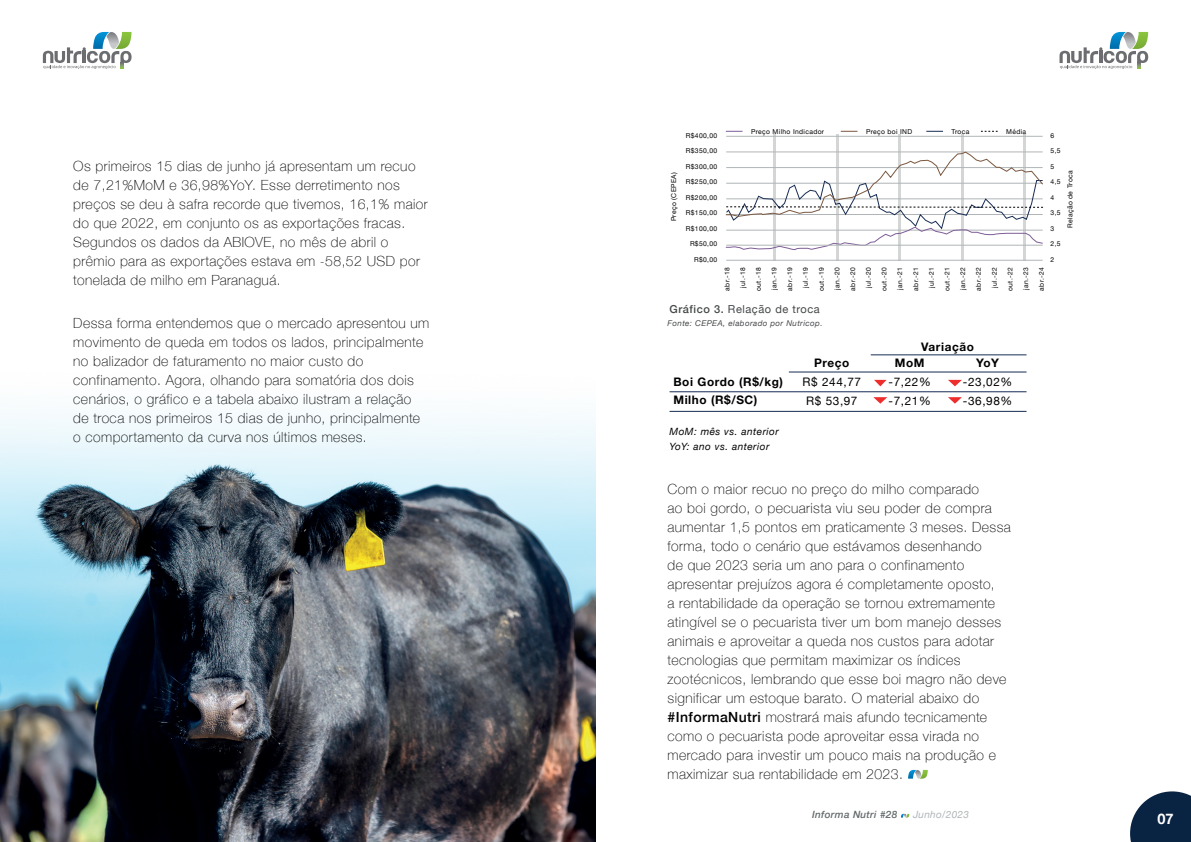
<style>
.page{position:relative;width:1191px;height:842px;background:#fff}
.page>*{position:absolute;margin:0;border:0;box-sizing:border-box;transform-origin:0 0}
.t1{font:700 14.5px "Helvetica Neue";color:#fff}
.t2{font:100 14px/19px "Helvetica Neue";letter-spacing:.03em;color:#000001}
.t3{font:700 11.8px/17.9px "Helvetica Neue";letter-spacing:.05em;color:#000001}
.t4{font:11.8px/18.9px "Helvetica Neue";letter-spacing:.05em;color:#000001}
.t5{font:11px "Helvetica Neue";letter-spacing:.05em;color:#444749}
.t6{font:italic 10px/15px "Helvetica Neue";letter-spacing:.05em;color:#000001}
.t7{font:italic 500 10px "Helvetica Neue";letter-spacing:.03em;color:#646a6c}
.t8{font:italic 10px "Helvetica Neue";letter-spacing:.03em;color:#b0b5b7}
.t9{font:italic 8px "Helvetica Neue";letter-spacing:.05em;color:#444749}
.t10{font:6.8px "Helvetica Neue";letter-spacing:.05em;color:#000001}
.t11{font:6.7px "Helvetica Neue";letter-spacing:.05em;color:#000001}
.s1{font-weight:500}
</style>
<div class="page">
<svg style="left:43px;top:32px;width:89px;height:37px"></svg>
<svg style="left:1130px;top:791px;width:61px;height:51px;background:#2b425d"></svg>
<svg style="left:1059px;top:32px;width:89px;height:37px"></svg>
<svg style="left:901px;top:814px;width:8px;height:3px"></svg>
<hr style="left:773px;top:134px;width:2px;height:126px;background:#d3d6d5">
<hr style="left:898px;top:134px;width:2px;height:126px;background:#d3d6d5">
<hr style="left:836px;top:134px;width:2px;height:126px;background:#d3d6d5">
<hr style="left:961px;top:134px;width:2px;height:126px;background:#d3d6d5">
<hr style="left:1023px;top:134px;width:2px;height:126px;background:#d3d6d5">
<svg style="left:873px;top:397px;width:14px;height:7px"></svg>
<svg style="left:948px;top:380px;width:14px;height:6px"></svg>
<svg style="left:948px;top:397px;width:14px;height:7px"></svg>
<svg style="left:874px;top:380px;width:12px;height:6px"></svg>
<hr style="left:870px;top:354px;width:156px;height:1px;background:#172c53">
<hr style="left:789px;top:371px;width:237px;height:1px;background:#172c53">
<hr style="left:669px;top:411px;width:357px;height:1px;background:#172c53">
<hr style="left:669px;top:391px;width:357px;height:1px;background:#172c53">
<img style="left:0;top:415px;width:595px;height:427px">
<svg style="left:908px;top:770px;width:19px;height:9px"></svg>
<hr style="left:726px;top:136px;width:316px;height:1px;background:#b0b5b7">
<svg style="left:725px;top:151px;width:318px;height:99px"></svg>
<svg style="left:726px;top:131px;width:16px;height:1px"></svg>
<svg style="left:840px;top:131px;width:17px;height:1px"></svg>
<svg style="left:926px;top:131px;width:17px;height:1px"></svg>
<svg style="left:981px;top:131px;width:16px;height:1px"></svg>
<hr style="left:726px;top:245px;width:316px;height:1px;background:#b0b5b7">
<hr style="left:726px;top:260px;width:316px;height:1px;background:#b0b5b7">
<p class="t2" style="left:73px;top:156px;width:356px">Os primeiros 15 dias de junho já apresentam um recuo de 7,21%MoM e 36,98%YoY. Esse derretimento nos preços se deu à safra recorde que tivemos, 16,1% maior do que 2022, em conjunto os as exportações fracas.<br>Segundos os dados da ABIOVE, no mês de abril o prêmio para as exportações estava em -58,52 USD por tonelada de milho em Paranaguá.</p>
<p class="t2" style="left:73px;top:313px;width:357px">Dessa forma entendemos que o mercado apresentou um movimento de queda em todos os lados, principalmente no balizador de faturamento no maior custo do confinamento. Agora, olhando para somatória dos dois cenários, o gráfico e a tabela abaixo ilustram a relação de troca nos primeiros 15 dias de junho, principalmente o comportamento da curva nos últimos meses.</p>
<p class="t10" style="left:669px;top:221px;width:51px;rotate:-90deg">Preço (CEPEA)</p>
<p class="t10" style="left:686px;top:130px;width:33px">R$400,00</p>
<p class="t10" style="left:686px;top:146px;width:33px">R$350,00</p>
<p class="t10" style="left:686px;top:161px;width:33px">R$300,00</p>
<p class="t10" style="left:686px;top:177px;width:33px">R$250,00</p>
<p class="t10" style="left:686px;top:192px;width:33px">R$200,00</p>
<p class="t10" style="left:686px;top:208px;width:33px">R$150,00</p>
<p class="t10" style="left:686px;top:224px;width:33px">R$100,00</p>
<p class="t10" style="left:690px;top:239px;width:29px">R$50,00</p>
<p class="t10" style="left:694px;top:255px;width:25px">R$0,00</p>
<p class="t10" style="left:751px;top:127px;width:75px">Preço Milho Indicador</p>
<p class="t10" style="left:866px;top:127px;width:48px">Preço boi IND</p>
<p class="t10" style="left:951px;top:127px;width:19px">Troca</p>
<p class="t10" style="left:1006px;top:127px;width:21px">Média</p>
<p class="t10" style="left:1050px;top:130px;width:5px">6</p>
<p class="t10" style="left:1050px;top:146px;width:12px">5,5</p>
<p class="t10" style="left:1050px;top:161px;width:5px">5</p>
<p class="t10" style="left:1050px;top:177px;width:12px">4,5</p>
<p class="t10" style="left:1050px;top:192px;width:5px">4</p>
<p class="t10" style="left:1050px;top:208px;width:12px">3,5</p>
<p class="t10" style="left:1050px;top:224px;width:5px">3</p>
<p class="t10" style="left:1050px;top:239px;width:12px">2,5</p>
<p class="t10" style="left:1050px;top:255px;width:5px">2</p>
<p class="t10" style="left:1065px;top:228px;width:59px;rotate:-90deg">Relação de Troca</p>
<p class="t11" style="left:722px;top:290px;width:25px;rotate:-90deg">abr.-18</p>
<p class="t11" style="left:738px;top:288px;width:22px;rotate:-90deg">jul.-18</p>
<p class="t11" style="left:753px;top:291px;width:25px;rotate:-90deg">out.-18</p>
<p class="t11" style="left:769px;top:290px;width:24px;rotate:-90deg">jan.-19</p>
<p class="t11" style="left:785px;top:290px;width:25px;rotate:-90deg">abr.-19</p>
<p class="t11" style="left:800px;top:288px;width:22px;rotate:-90deg">jul.-19</p>
<p class="t11" style="left:816px;top:291px;width:25px;rotate:-90deg">out.-19</p>
<p class="t11" style="left:832px;top:290px;width:24px;rotate:-90deg">jan.-20</p>
<p class="t11" style="left:848px;top:290px;width:25px;rotate:-90deg">abr.-20</p>
<p class="t11" style="left:863px;top:288px;width:22px;rotate:-90deg">jul.-20</p>
<p class="t11" style="left:879px;top:291px;width:25px;rotate:-90deg">out.-20</p>
<p class="t11" style="left:895px;top:290px;width:24px;rotate:-90deg">jan.-21</p>
<p class="t11" style="left:910px;top:290px;width:25px;rotate:-90deg">abr.-21</p>
<p class="t11" style="left:926px;top:288px;width:22px;rotate:-90deg">jul.-21</p>
<p class="t11" style="left:942px;top:291px;width:25px;rotate:-90deg">out.-21</p>
<p class="t11" style="left:958px;top:290px;width:24px;rotate:-90deg">jan.-22</p>
<p class="t11" style="left:973px;top:290px;width:25px;rotate:-90deg">abr.-22</p>
<p class="t11" style="left:989px;top:288px;width:22px;rotate:-90deg">jul.-22</p>
<p class="t11" style="left:1005px;top:291px;width:25px;rotate:-90deg">out.-22</p>
<p class="t11" style="left:1021px;top:290px;width:24px;rotate:-90deg">jan.-23</p>
<p class="t11" style="left:1036px;top:290px;width:25px;rotate:-90deg">abr.-24</p>
<p class="t5" style="left:669px;top:301px;width:152px"><span class="s1">Gráfico 3.</span> Relação de troca</p>
<p class="t9" style="left:667px;top:317px;width:157px">Fonte: CEPEA, elaborado por Nutricop.</p>
<p class="t3" style="left:673px;top:374px;width:111px">Boi Gordo (R$/kg)<br>Milho (R$/SC)</p>
<p class="t6" style="left:669px;top:424px;width:111px">MoM: mês vs. anterior<br>YoY: ano vs. anterior</p>
<p class="t3" style="left:814px;top:354px;width:37px">Preço</p>
<p class="t4" style="left:802px;top:373px;width:60px;text-align:center">R$ 244,77<br>R$ 53,97</p>
<p class="t3" style="left:921px;top:338px;width:54px">Variação</p>
<p class="t3" style="left:895px;top:354px;width:31px">MoM</p>
<p class="t4" style="left:888px;top:373px;width:44px">-7,22% -7,21%</p>
<p class="t3" style="left:976px;top:354px;width:24px">YoY</p>
<p class="t4" style="left:963px;top:373px;width:51px">-23,02% -36,98%</p>
<p class="t2" style="left:667px;top:479px;width:345px">Com o maior recuo no preço do milho comparado<br>ao boi gordo, o pecuarista viu seu poder de compra aumentar 1,5 pontos em praticamente 3 meses. Dessa forma, todo o cenário que estávamos desenhando<br>de que 2023 seria um ano para o confinamento apresentar prejuízos agora é completamente oposto,<br>a rentabilidade da operação se tornou extremamente atingível se o pecuarista tiver um bom manejo desses animais e aproveitar a queda nos custos para adotar tecnologias que permitam maximizar os índices zootécnicos, lembrando que esse boi magro não deve significar um estoque barato. O material abaixo do <span class="s1">#InformaNutri</span> mostrará mais afundo tecnicamente como o pecuarista pode aproveitar essa virada no mercado para investir um pouco mais na produção e maximizar sua rentabilidade em 2023.</p>
<p class="t7" style="left:812px;top:806px;width:87px">Informa Nutri #28</p>
<p class="t8" style="left:913px;top:807px;width:57px">Junho/2023</p>
<p class="t1" style="left:1157px;top:807px;width:18px">07</p>
</div>
